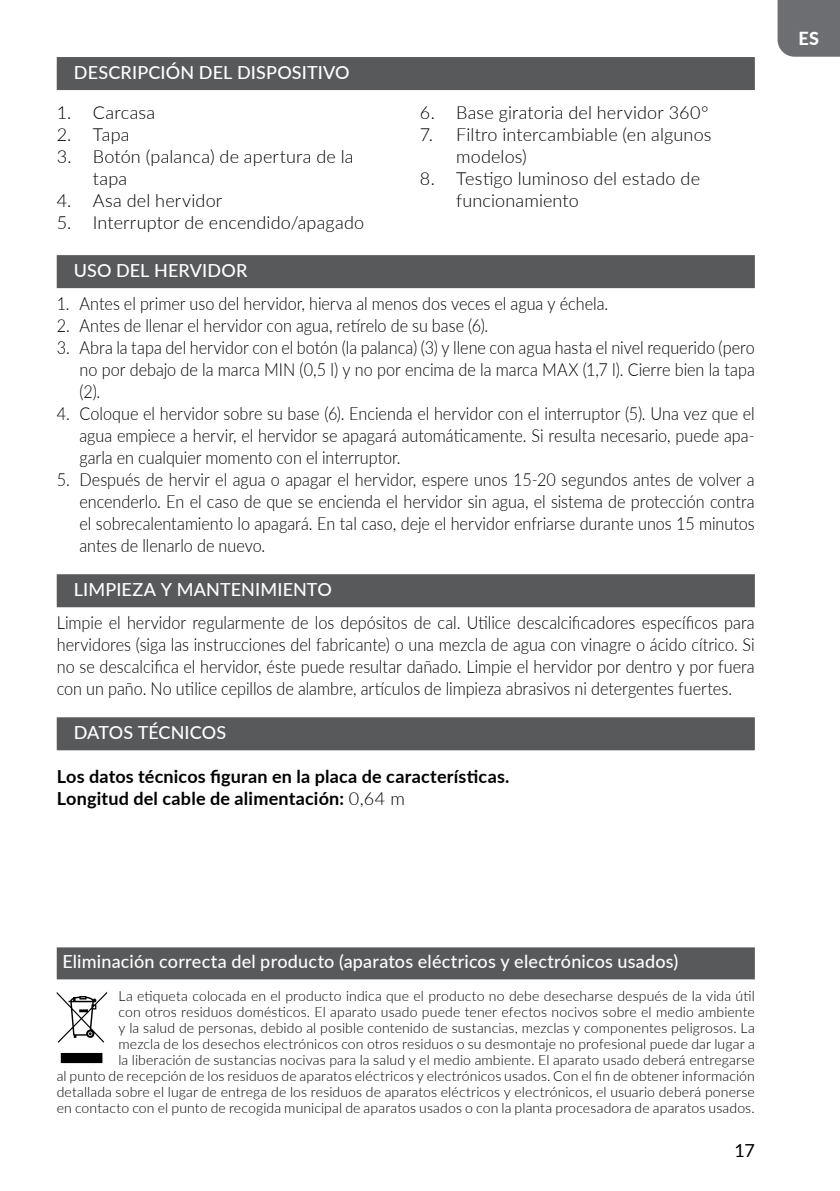
<style>
.page{position:relative;width:840px;height:1191px;background:#fff}
.page>*{position:absolute;margin:0;border:0;box-sizing:border-box;transform-origin:0 0}
.t1{font:300 18px/22px "Lato";color:#000;text-align:justify;scale:.9 1}
.t2{font:300 18px/22px "Lato";color:#000}
.t3{font:500 18px "Lato";letter-spacing:.01em;color:#fff}
.t4{font:700 18px/22px "Lato";letter-spacing:.01em;color:#000}
.t5{font:18px "Lato";color:#000}
.t6{font:800 18px "Lato";color:#fff}
.t7{font:300 14px/16px "Lato";letter-spacing:.01em;color:#000;text-align:right}
.s1{font-weight:300}
</style>
<div class="page">
<div style="left:777px;top:0;width:62px;height:57px;background:#6d6e71"></div>
<div style="left:57px;top:57px;width:697px;height:33px;background:#58595b"></div>
<div style="left:57px;top:255px;width:697px;height:33px;background:#58595b"></div>
<div style="left:57px;top:574px;width:697px;height:33px;background:#58595b"></div>
<div style="left:57px;top:717px;width:697px;height:33px;background:#58595b"></div>
<div style="left:57px;top:947px;width:697px;height:32px;background:#58595b"></div>
<svg style="left:57px;top:992px;width:50px;height:71px"></svg>
<p class="t3" style="left:74px;top:59px;width:277px">DESCRIPCIÓN DEL DISPOSITIVO</p>
<p class="t2" style="left:57px;top:101px;width:100px">1. Carcasa</p>
<p class="t2" style="left:57px;top:123px;width:74px">2. Tapa</p>
<p class="t2" style="left:93px;top:145px;width:262px;text-indent:-36px">3. Botón (palanca) de apertura de la tapa</p>
<p class="t2" style="left:57px;top:189px;width:167px">4. Asa del hervidor</p>
<p class="t2" style="left:57px;top:211px;width:309px">5. Interruptor de encendido/apagado</p>
<p class="t2" style="left:420px;top:101px;width:290px">6. Base giratoria del hervidor 360°</p>
<p class="t2" style="left:456px;top:123px;width:257px;text-indent:-36px">7. Filtro intercambiable (en algunos modelos)</p>
<p class="t2" style="left:456px;top:167px;width:245px;text-indent:-36px">8. Testigo luminoso del estado de funcionamiento</p>
<p class="t3" style="left:74px;top:257px;width:175px">USO DEL HERVIDOR</p>
<p class="t1" style="left:57px;top:292px;width:614px">1. Antes el primer uso del hervidor, hierva al menos dos veces el agua y échela.</p>
<p class="t1" style="left:57px;top:314px;width:481px">2. Antes de llenar el hervidor con agua, retírelo de su base (6).</p>
<p class="t1" style="left:79px;top:336px;width:751px;text-indent:-23px">3. Abra la tapa del hervidor con el botón (la palanca) (3) y llene con agua hasta el nivel requerido (pero no por debajo de la marca MIN (0,5 l) y no por encima de la marca MAX (1,7 l). Cierre bien la tapa (2).</p>
<p class="t1" style="left:79px;top:402px;width:751px;text-indent:-23px">4. Coloque el hervidor sobre su base (6). Encienda el hervidor con el interruptor (5). Una vez que el agua empiece a hervir, el hervidor se apagará automáticamente. Si resulta necesario, puede apa&shy;garla en cualquier momento con el interruptor.</p>
<p class="t1" style="left:79px;top:468px;width:751px;text-indent:-23px">5. Después de hervir el agua o apagar el hervidor, espere unos 15-20 segundos antes de volver a encenderlo. En el caso de que se encienda el hervidor sin agua, el sistema de protección contra el sobrecalentamiento lo apagará. En tal caso, deje el hervidor enfriarse durante unos 15 minutos antes de llenarlo de nuevo.</p>
<p class="t3" style="left:74px;top:576px;width:259px">LIMPIEZA Y MANTENIMIENTO</p>
<p class="t1" style="left:57px;top:611px;width:776px">Limpie el hervidor regularmente de los depósitos de cal. Utilice descalcificadores específicos para hervidores (siga las instrucciones del fabricante) o una mezcla de agua con vinagre o ácido cítrico. Si no se descalcifica el hervidor, éste puede resultar dañado. Limpie el hervidor por dentro y por fuera con un paño. No utilice cepillos de alambre, artículos de limpieza abrasivos ni detergentes fuertes.</p>
<p class="t3" style="left:74px;top:719px;width:154px">DATOS TÉCNICOS</p>
<p class="t4" style="left:57px;top:764px;width:454px">Los datos técnicos figuran en la placa de características.<br>Longitud del cable de alimentación: <span class="s1">0,64 m</span></p>
<p class="t6" style="left:798px;top:25px;width:22px">ES</p>
<p class="t3" style="left:62px;top:948px;width:617px">Eliminación correcta del producto (aparatos eléctricos y electrónicos usados)</p>
<p class="t7" style="left:57px;top:987px;width:699px">La etiqueta colocada en el producto indica que el producto no debe desecharse después de la vida útil<br>con otros residuos domésticos. El aparato usado puede tener efectos nocivos sobre el medio ambiente<br>y la salud de personas, debido al posible contenido de sustancias, mezclas y componentes peligrosos. La<br>mezcla de los desechos electrónicos con otros residuos o su desmontaje no profesional puede dar lugar a<br>la liberación de sustancias nocivas para la salud y el medio ambiente. El aparato usado deberá entregarse<br>al punto de recepción de los residuos de aparatos eléctricos y electrónicos usados. Con el fin de obtener información detallada sobre el lugar de entrega de los residuos de aparatos eléctricos y electrónicos, el usuario deberá ponerse en contacto con el punto de recogida municipal de aparatos usados o con la planta procesadora de aparatos usados.</p>
<p class="t5" style="left:734px;top:1137px;width:22px">17</p>
</div>
